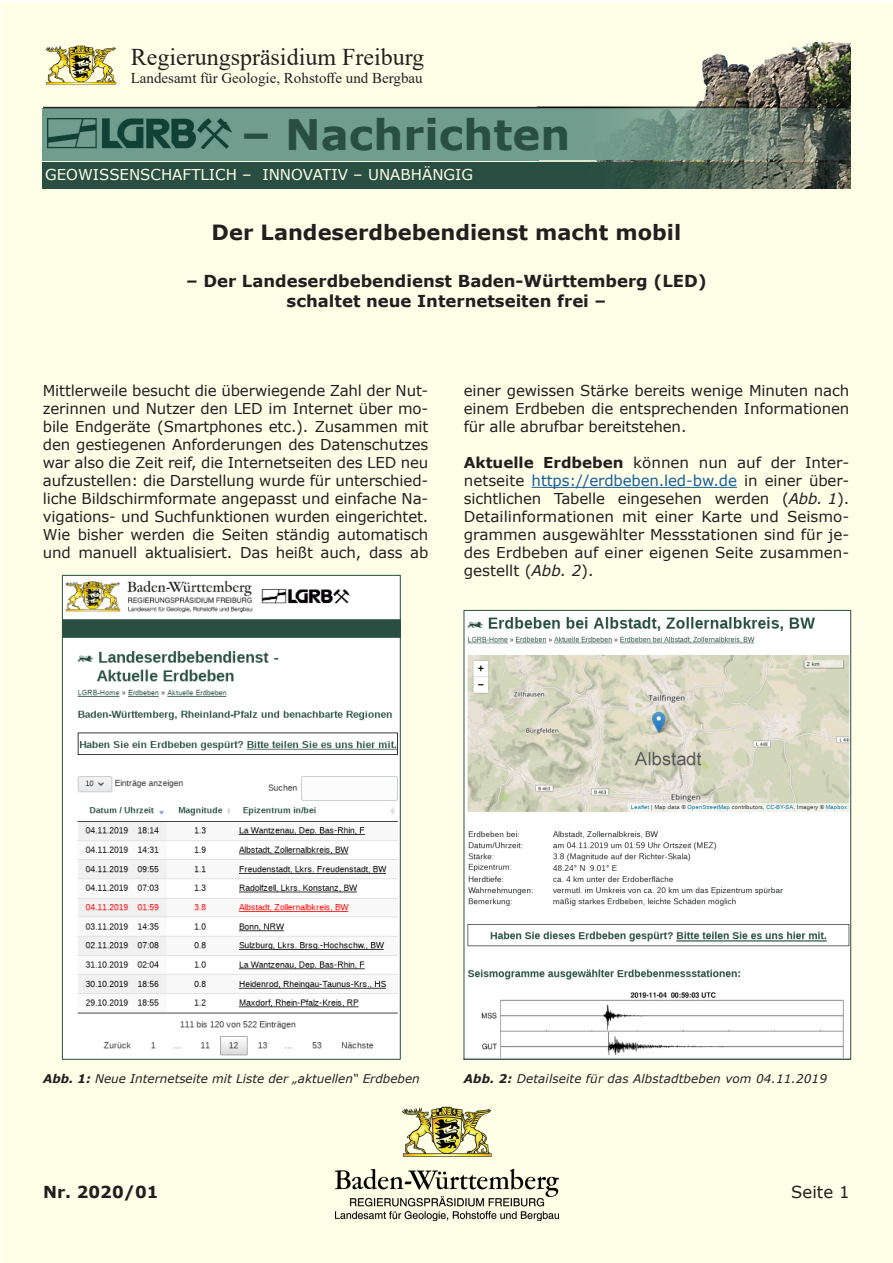
<style>
.page{position:relative;width:893px;height:1263px;background:#fff}
.page>*{position:absolute;margin:0;border:0;box-sizing:border-box;transform-origin:0 0}
.t1{font:700 42px "Verdana";color:#294f42}
.t2{font:24px "Times New Roman";color:#231f20}
.t3{font:700 21px "Verdana";color:#231f20}
.t4{font:700 16.5px/19.8px "Verdana";color:#231f20;text-align:center}
.t5{font:16.5px "Verdana";color:#231f20}
.t6{font:15px/18px "Verdana";letter-spacing:-.01em;color:#231f20;text-align:justify}
.t7{font:15px "Times New Roman";color:#231f20}
.t8{font:15px "Verdana";color:#ffffe7}
.t9{font:italic 12px "Verdana";color:#231f20}
.s1{font-weight:700}
.s2{color:#175d9e}
.s3{font-style:italic}
</style>
<div class="page">
<hr style="left:0;top:2px;width:1px;height:1261px;background:#ffffe7">
<div style="left:2px;top:2px;width:891px;height:1261px;background:#ffffe7"></div>
<img style="left:537px;top:43px;width:313px;height:146px">
<div style="left:43px;top:162px;width:496px;height:27px;background:#294f42"></div>
<div style="left:43px;top:108px;width:496px;height:52px;background:#719d8e"></div>
<hr style="left:43px;top:107px;width:496px;height:1px;background:#231f20">
<img style="left:45px;top:45px;width:72px;height:40px">
<img style="left:336px;top:1106px;width:223px;height:114px">
<img style="left:47px;top:118px;width:185px;height:31px">
<hr style="left:532px;top:487px;width:205px;height:1px;background:#175d9e">
<img style="left:64px;top:577px;width:334px;height:480px">
<div style="left:62px;top:575px;width:338px;height:484px;border:1px solid #294f42"></div>
<img style="left:466px;top:612px;width:383px;height:445px">
<h2 class="t2" style="left:131px;top:40px;width:295px">Regierungspräsidium Freiburg</h2>
<p class="t7" style="left:131px;top:67px;width:294px">Landesamt für Geologie, Rohstoffe und Bergbau</p>
<h1 class="t1" style="left:241px;top:105px;width:331px">‒ Nachrichten</h1>
<p class="t8" style="left:45px;top:165px;width:429px">GEOWISSENSCHAFTLICH ‒ INNOVATIV ‒ UNABHÄNGIG</p>
<p class="t3" style="left:212px;top:217px;width:471px">Der Landeserdbebendienst macht mobil</p>
<p class="t4" style="left:186px;top:271px;width:522px">– Der Landeserdbebendienst Baden-Württemberg (LED) schaltet neue Internetseiten frei –</p>
<p class="t6" style="left:43px;top:381px;width:387px">Mittlerweile besucht die überwiegende Zahl der Nut&shy;zerinnen und Nutzer den LED im Internet über mo&shy;bile Endgeräte (Smartphones etc.). Zusammen mit den gestiegenen Anforderungen des Datenschutzes war also die Zeit reif, die Internetseiten des LED neu aufzustellen: die Darstellung wurde für unterschied&shy;liche Bildschirmformate angepasst und einfache Na&shy;vigations- und Suchfunktionen wurden eingerichtet.<br>Wie bisher werden die Seiten ständig automatisch und manuell aktualisiert. Das heißt auch, dass ab</p>
<p class="t6" style="left:464px;top:381px;width:387px">einer gewissen Stärke bereits wenige Minuten nach einem Erdbeben die entsprechenden Informationen für alle abrufbar bereitstehen.</p>
<p class="t6" style="left:464px;top:453px;width:387px;text-align:left"><span class="s1">Aktuelle Erdbeben</span> können nun auf der Inter&shy;netseite <span class="s2">https://erdbeben.led-bw.de</span> in einer über&shy;sichtlichen Tabelle eingesehen werden (<span class="s3">Abb. 1</span>).<br>Detailinformationen mit einer Karte und Seismo&shy;grammen ausgewählter Messstationen sind für je&shy;des Erdbeben auf einer eigenen Seite zusammen&shy;gestellt (<span class="s3">Abb. 2</span>).</p>
<p class="t9" style="left:43px;top:1070px;width:378px"><span class="s1">Abb. 1:</span> Neue Internetseite mit Liste der „aktuellen“ Erdbeben</p>
<p class="t9" style="left:464px;top:1070px;width:365px"><span class="s1">Abb. 2:</span> Detailseite für das Albstadtbeben vom 04.11.2019</p>
<p class="t4" style="left:43px;top:1182px;width:117px">Nr. 2020/01</p>
<p class="t5" style="left:791px;top:1181px;width:60px">Seite 1</p>
</div>
